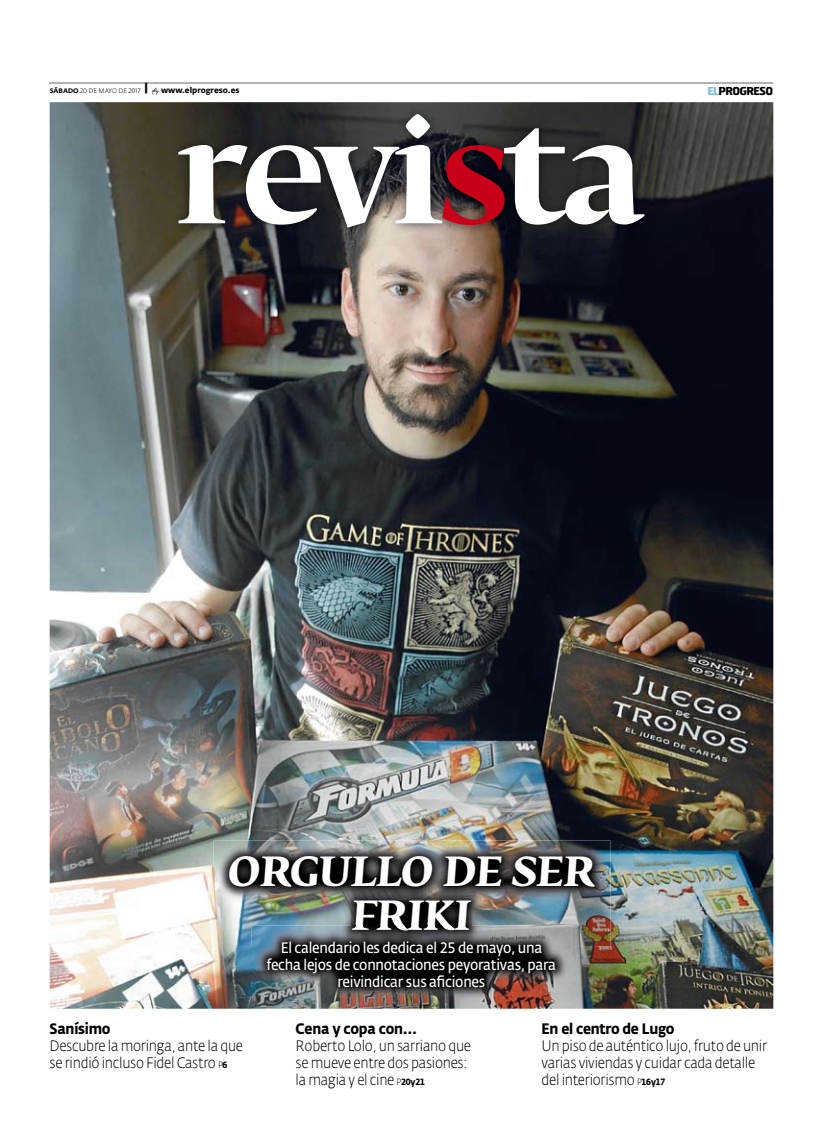
<style>
.page{position:relative;width:823px;height:1134px;background:#fff}
.page>*{position:absolute;margin:0;border:0;box-sizing:border-box;transform-origin:0 0}
.t1{font:italic 700 40px/44px "Fedra Serif B Std";letter-spacing:-.01em;color:#fff;text-align:center;scale:1.05 1}
.t2{font:300 15px/17px "Fedra Sans Alt Std";letter-spacing:-.02em;color:#000;scale:.9 1}
.t3{font:600 15px/17px "Fedra Sans Alt Std";letter-spacing:-.02em;color:#fff;text-align:center;scale:.9 1}
.t4{font:700 15px "Fedra Sans Alt Std";letter-spacing:-.02em;color:#000;scale:.9 1}
.t5{font:700 11px "Hermes";letter-spacing:-.07em;color:#000}
.t6{font:700 8px "Fedra Sans Alt Std";color:#000}
.s1{font-size:6.5px}
.s2{font-weight:300;font-size:6.5px}
.s3{font-size:10.5px}
.s4{color:#81bbde}
.s5{font-size:9px}
.s6{font-weight:700;font-size:9px}
</style>
<div class="page">
<img style="left:50px;top:102px;width:722px;height:907px">
<img style="left:213px;top:840px;width:165px;height:106px">
<img style="left:378px;top:840px;width:232px;height:71px">
<img style="left:471px;top:911px;width:139px;height:35px">
<img style="left:351px;top:900px;width:120px;height:25px">
<img style="left:251px;top:925px;width:319px;height:77px">
<img style="left:351px;top:925px;width:120px;height:6px">
<img style="left:169px;top:105px;width:484px;height:132px">
<svg style="left:178px;top:128px;width:466px;height:100px"></svg>
<svg style="left:405px;top:114px;width:25px;height:24px"></svg>
<hr style="left:50px;top:82px;width:722px;height:1px;background:#b1b2b4">
<p class="t6" style="left:50px;top:85px;width:191px"><span class="s1">SÁBADO</span> <span class="s2">20 DE MAYO DE 2017</span> <sup>|</sup> <span class="s3">☝</span> www.elprogreso.es</p>
<p class="t5" style="left:707px;top:83px;width:67px"><span class="s4">EL</span>PROGRESO</p>
<h1 class="t1" style="left:228px;top:850px;width:351px">ORGULLO DE SER<br>FRIKI</h1>
<p class="t3" style="left:266px;top:939px;width:323px">El calendario les dedica el 25 de mayo, una fecha lejos de connotaciones peyorativas, para reivindicar sus aficiones</p>
<p class="t4" style="left:50px;top:1019px;width:69px">Sanísimo</p>
<p class="t2" style="left:50px;top:1037px;width:216px">Descubre la moringa, ante la que se rindió incluso Fidel Castro <span class="s5">P</span><span class="s6">6</span></p>
<p class="t4" style="left:295px;top:1019px;width:136px">Cena y copa con...</p>
<p class="t2" style="left:295px;top:1037px;width:196px">Roberto Lolo, un sarriano que se mueve entre dos pasiones: la magia y el cine <span class="s5">P</span><span class="s6">20y21</span></p>
<p class="t4" style="left:541px;top:1019px;width:149px">En el centro de Lugo</p>
<p class="t2" style="left:541px;top:1037px;width:252px">Un piso de auténtico lujo, fruto de unir varias viviendas y cuidar cada detalle del interiorismo <span class="s5">P</span><span class="s6">16y17</span></p>
</div>
